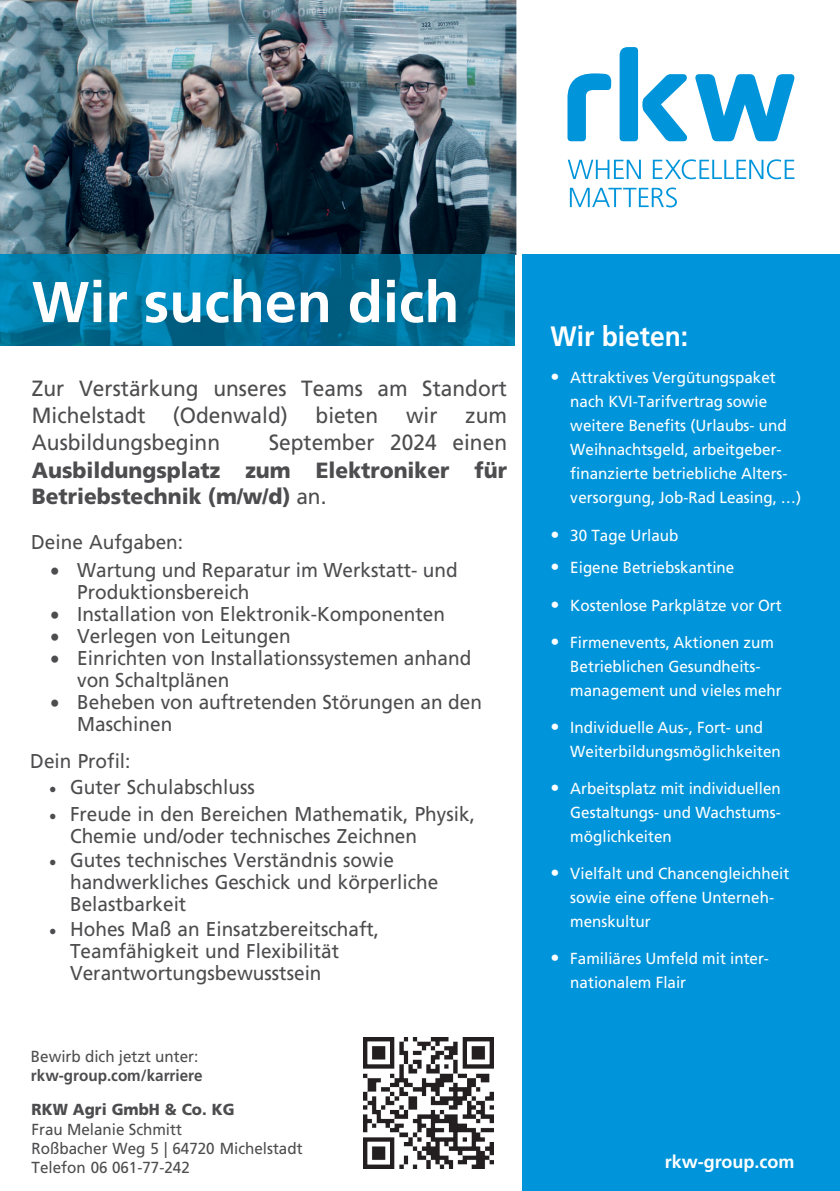
<style>
.page{position:relative;width:840px;height:1191px;background:#fff}
.page>*{position:absolute;margin:0;border:0;box-sizing:border-box;transform-origin:0 0}
.t1{font:700 57.4px "Frutiger LT";color:#fff}
.t2{font:700 28px "Frutiger LT";color:#fff;scale:.94 1}
.t3{font:22px/26.8px "Frutiger LT Pro";color:#4d4d4f;scale:.95 1}
.t4{font:900 22px/26.4px "Frutiger LT Pro";color:#4d4d4f;scale:.95 1}
.t5{font:20px/22px "Frutiger LT Pro";color:#4d4d4f;scale:.95 1}
.t6{font:700 18px "Frutiger LT";color:#fff}
.t7{font:16px/24px "Frutiger LT";color:#fff;scale:.95 1}
.t8{font:16px/19.2px "Frutiger LT Pro";color:#4d4d4f;scale:.95 1}
.t9{font:700 16px "Frutiger LT";color:#4d4d4f;scale:.95 1}
.t10{font:16px "Frutiger LT";color:#4d4d4f;scale:.95 1}
.t11{font:900 16px "Frutiger LT Pro";color:#4d4d4f;scale:.95 1}
.s1{font-family:"Frutiger LT"}
.s2{font-weight:400}
.s3{font-size:18px}
</style>
<div class="page">
<svg style="left:567px;top:73px;width:44px;height:68px"></svg>
<svg style="left:695px;top:74px;width:99px;height:67px"></svg>
<svg style="left:619px;top:47px;width:67px;height:94px"></svg>
<svg style="left:567px;top:160px;width:73px;height:19px"></svg>
<svg style="left:652px;top:159px;width:142px;height:20px"></svg>
<svg style="left:569px;top:187px;width:107px;height:20px"></svg>
<img style="left:0;top:0;width:516px;height:255px">
<div style="left:522px;top:255px;width:317px;height:935px;background:#0095da"></div>
<img style="left:363px;top:1037px;width:130px;height:130px">
<img style="left:0;top:255px;width:514px;height:90px">
<h1 class="t1" style="left:32px;top:279px;width:429px">Wir suchen dich</h1>
<h3 class="t3" style="left:32px;top:375px;width:501px"><span class="s1">Z</span>ur Verstärkung unseres Teams am Standort<br>Michelstadt (Odenwald)</h3>
<h3 class="t3" style="left:315px;top:402px;width:68px">bieten</h3>
<h3 class="t3" style="left:406px;top:402px;width:35px">wir</h3>
<h3 class="t3" style="left:465px;top:402px;width:46px">zum</h3>
<h3 class="t3" style="left:32px;top:429px;width:200px">Ausbildungsbeginn</h3>
<h3 class="t3" style="left:268px;top:429px;width:252px">September 2024 einen</h3>
<h3 class="t4" style="left:32px;top:456px;width:501px">Ausbildungsplatz zum Elektroniker für<br>Betriebstechnik (m/w/d) <span class="s2">an.</span></h3>
<p class="t5" style="left:31px;top:531px;width:161px">Deine Aufgaben:</p>
<p class="t5" style="left:77px;top:559px;width:402px;text-indent:-27px">• Wartung und Reparatur im Werkstatt- und<br>Produktionsbereich</p>
<p class="t5" style="left:50px;top:603px;width:416px">• Installation von Elektronik-Komponenten</p>
<p class="t5" style="left:50px;top:625px;width:254px">• Verlegen von Leitungen</p>
<p class="t5" style="left:77px;top:647px;width:416px;text-indent:-27px">• Einrichten von Installationssystemen anhand von Schaltplänen</p>
<p class="t5" style="left:77px;top:691px;width:427px;text-indent:-27px">• Beheben von auftretenden Störungen an den<br>Maschinen</p>
<p class="t5" style="left:30px;top:750px;width:107px">Dein Profil:</p>
<p class="t5" style="left:49px;top:776px;width:217px">• Guter Schulabschluss</p>
<p class="t5" style="left:70px;top:802px;width:427px;text-indent:-21px">• Freude in den Bereichen Mathematik, Physik,<br>Chemie und/oder technisches Zeichnen</p>
<p class="t5" style="left:70px;top:849px;width:389px;text-indent:-21px">• Gutes technisches Verständnis sowie handwerkliches Geschick und körperliche<br>Belastbarkeit</p>
<p class="t5" style="left:70px;top:917px;width:327px;text-indent:-21px">• Hohes Maß an Einsatzbereitschaft,<br>Teamfähigkeit und Flexibilität<br>Verantwortungsbewusstsein</p>
<p class="t10" style="left:31px;top:1049px;width:178px">Bewirb dich jetzt unter:</p>
<p class="t9" style="left:31px;top:1068px;width:182px">rkw-group.com/karriere</p>
<p class="t11" style="left:32px;top:1099px;width:215px">RKW Agri GmbH &amp; Co. KG</p>
<p class="t8" style="left:32px;top:1119px;width:287px">Frau Melanie Schmitt<br>Roßbacher Weg 5 | 64720 Michelstadt<br>Telefon 06 061-77-242</p>
<h2 class="t2" style="left:550px;top:324px;width:148px">Wir bieten:</h2>
<p class="t7" style="left:570px;top:366px;width:244px;text-indent:-20px"><span class="s3">•</span> Attraktives Vergütungspaket nach KVI-Tarifvertrag sowie weitere Benefits (Urlaubs- und<br>Weihnachtsgeld, arbeitgeber&shy;finanzierte betriebliche Alters&shy;versorgung, Job-Rad Leasing, …)</p>
<p class="t7" style="left:550px;top:524px;width:136px"><span class="s3">•</span> 30 Tage Urlaub</p>
<p class="t7" style="left:550px;top:557px;width:195px"><span class="s3">•</span> Eigene Betriebskantine</p>
<p class="t7" style="left:550px;top:594px;width:245px"><span class="s3">•</span> Kostenlose Parkplätze vor Ort</p>
<p class="t7" style="left:570px;top:631px;width:224px;text-indent:-20px"><span class="s3">•</span> Firmenevents, Aktionen zum<br>Betrieblichen Gesundheits&shy;management und vieles mehr</p>
<p class="t7" style="left:570px;top:716px;width:223px;text-indent:-20px"><span class="s3">•</span> Individuelle Aus-, Fort- und<br>Weiterbildungsmöglichkeiten</p>
<p class="t7" style="left:570px;top:777px;width:223px;text-align:justify;text-indent:-20px"><span class="s3">•</span> Arbeitsplatz mit individuellen Gestaltungs- und Wachstums&shy;möglichkeiten</p>
<p class="t7" style="left:570px;top:862px;width:232px;text-indent:-20px"><span class="s3">•</span> Vielfalt und Chancengleichheit sowie eine offene Unterneh&shy;menskultur</p>
<p class="t7" style="left:570px;top:947px;width:210px;text-indent:-20px"><span class="s3">•</span> Familiäres Umfeld mit inter&shy;nationalem Flair</p>
<p class="t6" style="left:664px;top:1154px;width:131px">rkw-group.com</p>
</div>
